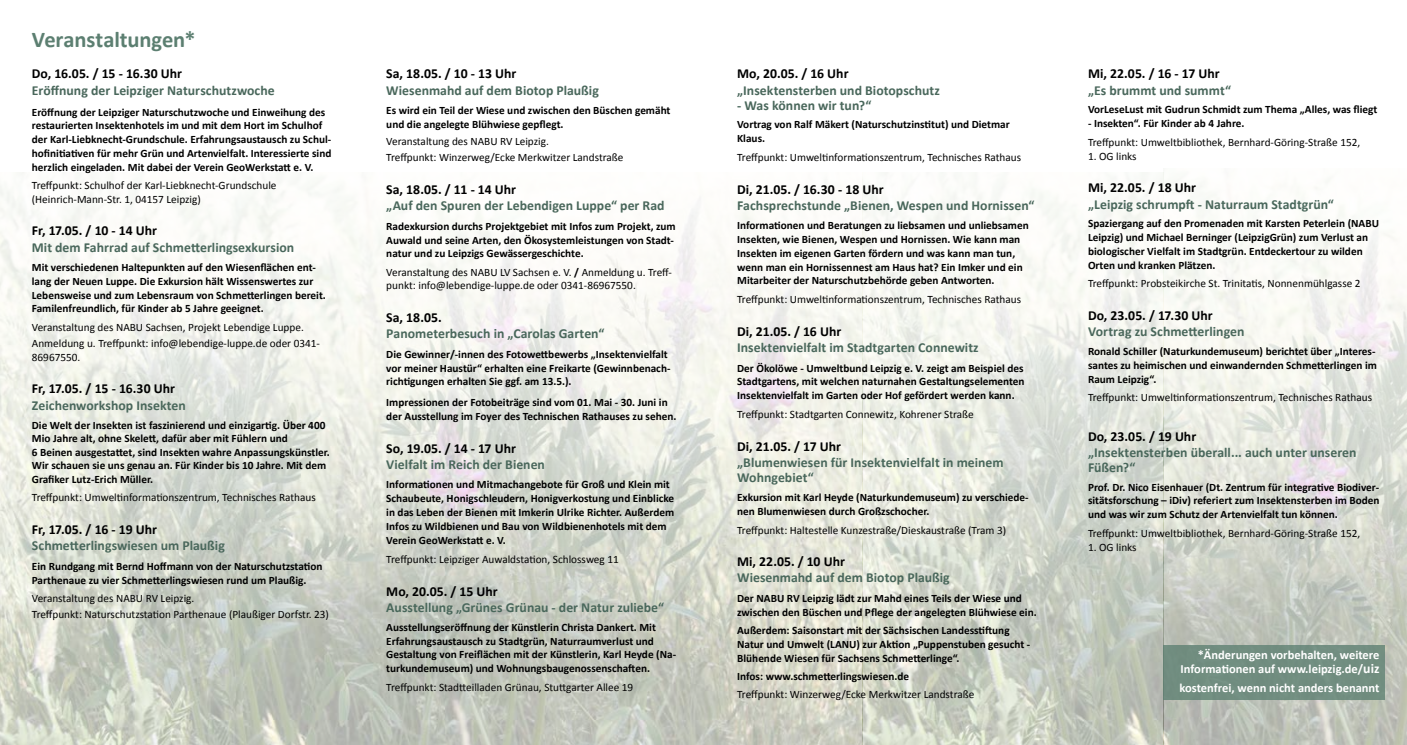
<style>
.page{position:relative;width:1407px;height:745px;background:#fff}
.page>*{position:absolute;margin:0;border:0;box-sizing:border-box;transform-origin:0 0}
.t1{font:700 22.5px "Calibri";letter-spacing:-.005em;color:#5c7f71}
.t2{font:700 13.75px/15px "Calibri";color:#49675b}
.t3{font:700 13.75px "Calibri";color:#000}
.t4{font:700 12.5px/13.8px "Calibri";color:#fff;text-align:right}
.t5{font:700 11.25px/13.8px "Calibri";color:#000}
.t6{font:11.25px/16.2px "Calibri";color:#000}
.s1{font-weight:700}
.s2{font-size:13.75px}
</style>
<div class="page">
<img style="left:0;top:172px;width:1163px;height:572px">
<img style="left:1163px;top:172px;width:244px;height:572px">
<div style="left:1163px;top:645px;width:222px;height:54px;background:#718d80"></div>
<h1 class="t1" style="left:32px;top:26px;width:165px">Veranstaltungen*</h1>
<p class="t3" style="left:32px;top:65px;width:152px">Do, 16.05. / 15 - 16.30 Uhr</p>
<p class="t2" style="left:32px;top:82px;width:244px">Eröffnung der Leipziger Naturschutzwoche</p>
<p class="t5" style="left:32px;top:105px;width:301px">Eröffnung der Leipziger Naturschutzwoche und Einweihung des restaurierten Insektenhotels im und mit dem Hort im Schulhof der Karl-Liebknecht-Grundschule. Erfahrungsaustausch zu Schul&shy;hofinitiativen für mehr Grün und Artenvielfalt. Interessierte sind herzlich eingeladen. Mit dabei der Verein GeoWerkstatt e. V.</p>
<p class="t6" style="left:32px;top:178px;width:246px;line-height:13.8px">Treffpunkt: Schulhof der Karl-Liebknecht-Grundschule (Heinrich-Mann-Str. 1, 04157 Leipzig)</p>
<p class="t3" style="left:32px;top:222px;width:127px">Fr, 17.05. / 10 - 14 Uhr</p>
<p class="t2" style="left:32px;top:239px;width:264px">Mit dem Fahrrad auf Schmetterlingsexkursion</p>
<p class="t5" style="left:32px;top:260px;width:295px">Mit verschiedenen Haltepunkten auf den Wiesenflächen ent&shy;lang der Neuen Luppe. Die Exkursion hält Wissenswertes zur Lebensweise und zum Lebensraum von Schmetterlingen bereit.<br>Familenfreundlich, für Kinder ab 5 Jahre geeignet.</p>
<p class="t6" style="left:32px;top:319px;width:290px">Veranstaltung des NABU Sachsen, Projekt Lebendige Luppe.<br>Anmeldung u. Treffpunkt: info@lebendige-luppe.de oder 0341-</p>
<p class="t6" style="left:32px;top:349px;width:50px">86967550.</p>
<p class="t3" style="left:32px;top:380px;width:145px">Fr, 17.05. / 15 - 16.30 Uhr</p>
<p class="t2" style="left:32px;top:397px;width:156px">Zeichenworkshop Insekten</p>
<p class="t5" style="left:32px;top:419px;width:295px;line-height:12.5px">Die Welt der Insekten ist faszinierend und einzigartig. Über 400<br>Mio Jahre alt, ohne Skelett, dafür aber mit Fühlern und</p>
<p class="t5" style="left:32px;top:444px;width:299px">6 Beinen ausgestattet, sind Insekten wahre Anpassungskünstler.<br>Wir schauen sie uns genau an. Für Kinder bis 10 Jahre. Mit dem<br>Grafiker Lutz-Erich Müller.</p>
<p class="t6" style="left:32px;top:489px;width:285px">Treffpunkt: Umweltinformationszentrum, Technisches Rathaus</p>
<p class="t3" style="left:32px;top:520px;width:127px">Fr, 17.05. / 16 - 19 Uhr</p>
<p class="t2" style="left:32px;top:537px;width:194px">Schmetterlingswiesen um Plaußig</p>
<p class="t5" style="left:32px;top:559px;width:292px">Ein Rundgang mit Bernd Hoffmann von der Naturschutzstation<br>Parthenaue zu vier Schmetterlingswiesen rund um Plaußig.</p>
<p class="t6" style="left:32px;top:589px;width:299px">Veranstaltung des NABU RV Leipzig.<br>Treffpunkt: Naturschutzstation Parthenaue (Plaußiger Dorfstr. 23)</p>
<p class="t3" style="left:386px;top:65px;width:132px">Sa, 18.05. / 10 - 13 Uhr</p>
<p class="t2" style="left:386px;top:82px;width:214px">Wiesenmahd auf dem Biotop Plaußig</p>
<p class="t5" style="left:386px;top:104px;width:286px">Es wird ein Teil der Wiese und zwischen den Büschen gemäht und die angelegte Blühwiese gepflegt.</p>
<p class="t6" style="left:386px;top:133px;width:239px">Veranstaltung des NABU RV Leipzig.<br>Treffpunkt: Winzerweg/Ecke Merkwitzer Landstraße</p>
<p class="t3" style="left:386px;top:180px;width:131px">Sa, 18.05. / 11 - 14 Uhr</p>
<p class="t2" style="left:386px;top:198px;width:280px">„Auf den Spuren der Lebendigen Luppe“ per Rad</p>
<p class="t5" style="left:386px;top:219px;width:291px">Radexkursion durchs Projektgebiet mit Infos zum Projekt, zum<br>Auwald und seine Arten, den Ökosystemleistungen von Stadt&shy;natur und zu Leipzigs Gewässergeschichte.</p>
<p class="t6" style="left:386px;top:265px;width:287px;line-height:13.8px">Veranstaltung des NABU LV Sachsen e. V. <span class="s1">/</span> Anmeldung u. Treff&shy;punkt: info@lebendige-luppe.de oder 0341-86967550.</p>
<p class="t3" style="left:386px;top:308px;width:57px">Sa, 18.05.</p>
<p class="t2" style="left:386px;top:326px;width:220px">Panometerbesuch in „Carolas Garten“</p>
<p class="t5" style="left:386px;top:347px;width:286px">Die Gewinner/-innen des Fotowettbewerbs „Insektenvielfalt vor meiner Haustür“ erhalten eine Freikarte (Gewinnbenach&shy;richtigungen erhalten Sie ggf. am 13.5.).</p>
<p class="t5" style="left:386px;top:395px;width:292px">Impressionen der Fotobeiträge sind vom 01. Mai - 30. Juni in der Ausstellung im Foyer des Technischen Rathauses zu sehen.</p>
<p class="t3" style="left:386px;top:439px;width:131px">So, 19.05. / 14 - 17 Uhr</p>
<p class="t2" style="left:386px;top:456px;width:160px">Vielfalt im Reich der Bienen</p>
<p class="t5" style="left:386px;top:477px;width:289px">Informationen und Mitmachangebote für Groß und Klein mit Schaubeute, Honigschleudern, Honigverkostung und Einblicke in das Leben der Bienen mit Imkerin Ulrike Richter. Außerdem Infos zu Wildbienen und Bau von Wildbienenhotels mit dem Verein GeoWerkstatt e. V.</p>
<p class="t6" style="left:386px;top:551px;width:234px">Treffpunkt: Leipziger Auwaldstation, Schlossweg 11</p>
<p class="t3" style="left:386px;top:582px;width:113px">Mo, 20.05. / 15 Uhr</p>
<p class="t2" style="left:386px;top:599px;width:279px">Ausstellung „Grünes Grünau - der Natur zuliebe“</p>
<p class="t5" style="left:386px;top:619px;width:291px">Ausstellungseröffnung der Künstlerin Christa Dankert. Mit Erfahrungsaustausch zu Stadtgrün, Naturraumverlust und Gestaltung von Freiflächen mit der Künstlerin, Karl Heyde (Na&shy;turkundemuseum) und Wohnungsbaugenossenschaften.</p>
<p class="t6" style="left:386px;top:678px;width:248px">Treffpunkt: Stadtteilladen Grünau, Stuttgarter Allee 19</p>
<p class="t3" style="left:737px;top:65px;width:113px">Mo, 20.05. / 16 Uhr</p>
<p class="t2" style="left:737px;top:82px;width:204px">„Insektensterben und Biotopschutz</p>
<p class="t2" style="left:737px;top:97px;width:136px">- Was können wir tun?“</p>
<p class="t5" style="left:737px;top:118px;width:274px">Vortrag von Ralf Mäkert (Naturschutzinstitut) und Dietmar<br>Klaus.</p>
<p class="t6" style="left:737px;top:149px;width:285px">Treffpunkt: Umweltinformationszentrum, Technisches Rathaus</p>
<p class="t3" style="left:737px;top:180px;width:148px">Di, 21.05. / 16.30 - 18 Uhr</p>
<p class="t2" style="left:737px;top:197px;width:299px">Fachsprechstunde „Bienen, Wespen und Hornissen“</p>
<p class="t5" style="left:737px;top:219px;width:293px">Informationen und Beratungen zu liebsamen und unliebsamen Insekten, wie Bienen, Wespen und Hornissen. Wie kann man Insekten im eigenen Garten fördern und was kann man tun, wenn man ein Hornissennest am Haus hat? Ein Imker und ein Mitarbeiter der Naturschutzbehörde geben Antworten.</p>
<p class="t6" style="left:737px;top:291px;width:285px">Treffpunkt: Umweltinformationszentrum, Technisches Rathaus</p>
<p class="t3" style="left:737px;top:322px;width:106px">Di, 21.05. / 16 Uhr</p>
<p class="t2" style="left:737px;top:340px;width:243px">Insektenvielfalt im Stadtgarten Connewitz</p>
<p class="t5" style="left:737px;top:361px;width:289px;text-align:justify">Der Ökolöwe - Umweltbund Leipzig e. V. zeigt am Beispiel des Stadtgartens, mit welchen naturnahen Gestaltungselementen Insektenvielfalt im Garten oder Hof gefördert werden kann.</p>
<p class="t6" style="left:737px;top:406px;width:238px">Treffpunkt: Stadtgarten Connewitz, Kohrener Straße</p>
<p class="t3" style="left:737px;top:437px;width:105px">Di, 21.05. / 17 Uhr</p>
<p class="t2" style="left:737px;top:454px;width:268px">„Blumenwiesen für Insektenvielfalt in meinem<br>Wohngebiet“</p>
<p class="t5" style="left:737px;top:490px;width:293px">Exkursion mit Karl Heyde (Naturkundemuseum) zu verschiede&shy;nen Blumenwiesen durch Großzschocher.</p>
<p class="t6" style="left:737px;top:521px;width:270px">Treffpunkt: Haltestelle Kunzestraße/Dieskaustraße (Tram 3)</p>
<p class="t3" style="left:737px;top:552px;width:109px">Mi, 22.05. / 10 Uhr</p>
<p class="t2" style="left:737px;top:570px;width:214px">Wiesenmahd auf dem Biotop Plaußig</p>
<p class="t5" style="left:737px;top:591px;width:301px">Der NABU RV Leipzig lädt zur Mahd eines Teils der Wiese und zwischen den Büschen und Pflege der angelegten Blühwiese ein.</p>
<p class="t5" style="left:737px;top:623px;width:295px">Außerdem: Saisonstart mit der Sächsischen Landesstiftung<br>Natur und Umwelt (LANU) zur Aktion „Puppenstuben gesucht -<br>Blühende Wiesen für Sachsens Schmetterlinge“.</p>
<p class="t5" style="left:737px;top:668px;width:174px">Infos: www.schmetterlingswiesen.de</p>
<p class="t6" style="left:737px;top:686px;width:239px">Treffpunkt: Winzerweg/Ecke Merkwitzer Landstraße</p>
<p class="t3" style="left:1088px;top:65px;width:133px">Mi, 22.05. / 16 - 17 Uhr</p>
<p class="t2" style="left:1088px;top:82px;width:144px">„Es brummt und summt“</p>
<p class="t5" style="left:1088px;top:103px;width:291px">VorLeseLust mit Gudrun Schmidt zum Thema „Alles, was fliegt</p>
<p class="t5" style="left:1088px;top:116px;width:158px">- Insekten“. Für Kinder ab 4 Jahre.</p>
<p class="t6" style="left:1088px;top:134px;width:274px">Treffpunkt: Umweltbibliothek, Bernhard-Göring-Straße 152,</p>
<p class="t6" style="left:1088px;top:148px;width:50px">1. OG links</p>
<p class="t3" style="left:1088px;top:179px;width:109px">Mi, 22.05. / 18 Uhr</p>
<p class="t2" style="left:1088px;top:196px;width:247px">„Leipzig schrumpft - Naturraum Stadtgrün“</p>
<p class="t5" style="left:1088px;top:216px;width:292px">Spaziergang auf den Promenaden mit Karsten Peterlein (NABU Leipzig) und Michael Berninger (LeipzigGrün) zum Verlust an biologischer Vielfalt im Stadtgrün. Entdeckertour zu wilden Orten und kranken Plätzen.</p>
<p class="t6" style="left:1088px;top:275px;width:274px">Treffpunkt: Probsteikirche St. Trinitatis, Nonnenmühlgasse 2</p>
<p class="t3" style="left:1088px;top:306px;width:126px">Do, 23.05. / 17.30 Uhr</p>
<p class="t2" style="left:1088px;top:324px;width:158px">Vortrag zu Schmetterlingen</p>
<p class="t5" style="left:1088px;top:344px;width:290px;text-align:justify">Ronald Schiller (Naturkundemuseum) berichtet über „Interes&shy;santes zu heimischen und einwandernden Schmetterlingen im Raum Leipzig“.</p>
<p class="t6" style="left:1088px;top:389px;width:285px">Treffpunkt: Umweltinformationszentrum, Technisches Rathaus</p>
<p class="t3" style="left:1088px;top:427px;width:110px">Do, 23.05. / 19 Uhr</p>
<p class="t2" style="left:1088px;top:444px;width:270px">„Insektensterben überall... auch unter unseren<br>Füßen?“</p>
<p class="t5" style="left:1088px;top:479px;width:293px;text-align:justify">Prof. Dr. Nico Eisenhauer (Dt. Zentrum für integrative Biodiver&shy;sitätsforschung – iDiv) referiert zum Insektensterben im Boden und was wir zum Schutz der Artenvielfalt tun können.</p>
<p class="t6" style="left:1088px;top:524px;width:274px">Treffpunkt: Umweltbibliothek, Bernhard-Göring-Straße 152,</p>
<p class="t6" style="left:1088px;top:538px;width:50px">1. OG links</p>
<p class="t4" style="left:1180px;top:647px;width:200px">*Änderungen vorbehalten, weitere<br>Informationen auf www.leipzig.de/<span class="s2">uiz</span></p>
<p class="t4" style="left:1179px;top:680px;width:202px">kostenfrei, wenn nicht anders benannt</p>
</div>
